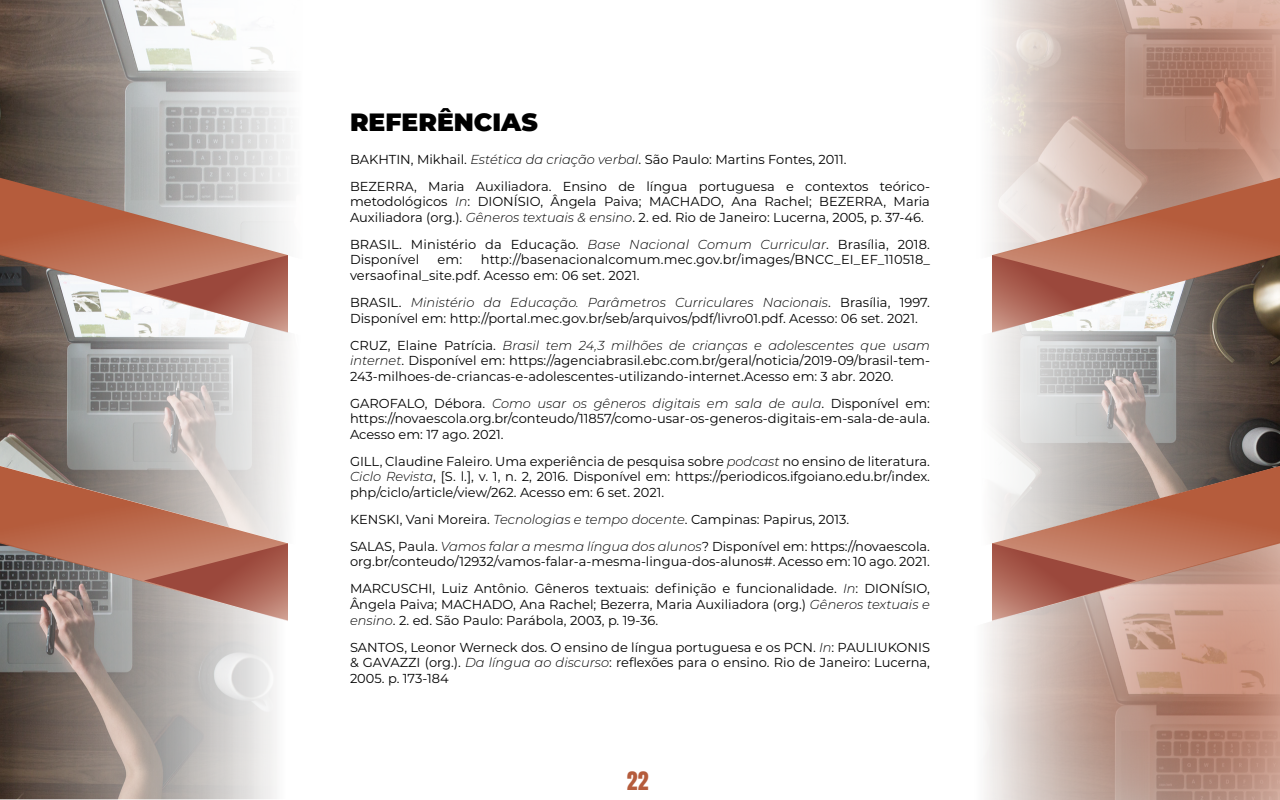
<style>
.page{position:relative;width:1280px;height:800px;background:#fff}
.page>*{position:absolute;margin:0;border:0;box-sizing:border-box;transform-origin:0 0}
.t1{font:900 25px "Montserrat";color:#000}
.t2{font:21.8px "Anton";color:#b55c3c}
.t3{font:13px/15.6px "Montserrat";color:#000}
.s1{font-weight:300;font-style:italic}
</style>
<div class="page">
<img style="left:0;top:0;width:291px;height:201px">
<img style="left:0;top:332px;width:289px;height:107px">
<img style="left:0;top:439px;width:286px;height:360px">
<img style="left:992px;top:332px;width:288px;height:134px">
<div style="left:967px;top:0;width:313px;height:261px;background:#fff;opacity:.75"></div>
<div style="left:965px;top:535px;width:315px;height:265px;background:#fff;opacity:.75"></div>
<svg style="left:0;top:178px;width:288px;height:154px;background:#b38f81"></svg>
<svg style="left:144px;top:255px;width:144px;height:78px"></svg>
<svg style="left:0;top:466px;width:287px;height:154px;background:#ae897b"></svg>
<svg style="left:144px;top:543px;width:144px;height:78px;background:#b57d70"></svg>
<svg style="left:992px;top:178px;width:288px;height:154px;background:#b68b7b"></svg>
<svg style="left:992px;top:255px;width:144px;height:78px"></svg>
<svg style="left:992px;top:466px;width:288px;height:154px;background:#bf9281"></svg>
<svg style="left:992px;top:543px;width:144px;height:78px;background:#b97d6f"></svg>
<h1 class="t1" style="left:350px;top:104px;width:189px">REFERÊNCIAS</h1>
<p class="t3" style="left:350px;top:145px;width:582px;line-height:26.9px">BAKHTIN, Mikhail. <span class="s1">Estética da criação verbal</span>. São Paulo: Martins Fontes, 2011.<br>BEZERRA, Maria Auxiliadora. Ensino de língua portuguesa e contextos teórico-</p>
<p class="t3" style="left:350px;top:193px;width:581px">metodológicos <span class="s1">In</span>: DIONÍSIO, Ângela Paiva; MACHADO, Ana Rachel; BEZERRA, Maria<br>Auxiliadora (org.). <span class="s1">Gêneros textuais &amp; ensino</span>. 2. ed. Rio de Janeiro: Lucerna, 2005, p. 37-46.</p>
<p class="t3" style="left:350px;top:236px;width:582px">BRASIL. Ministério da Educação. <span class="s1">Base Nacional Comum Curricular</span>. Brasília, 2018.<br>Disponível</p>
<p class="t3" style="left:350px;top:252px;width:582px;text-indent:131px">http://basenacionalcomum.mec.gov.br/images/BNCC_EI_EF_110518_ versaofinal_site.pdf. Acesso em: 06 set. 2021.</p>
<p class="t3" style="left:350px;top:294px;width:582px">BRASIL. <span class="s1">Ministério da Educação. Parâmetros Curriculares Nacionais</span>. Brasília, 1997.<br>Disponível em: http://portal.mec.gov.br/seb/arquivos/pdf/livro01.pdf. Acesso: 06 set. 2021.</p>
<p class="t3" style="left:350px;top:337px;width:582px;text-align:justify">CRUZ, Elaine Patrícia. <span class="s1">Brasil tem 24,3 milhões de crianças e adolescentes que usam internet</span>. Disponível em: https://agenciabrasil.ebc.com.br/geral/noticia/2019-09/brasil-tem-243-milhoes-de-criancas-e-adolescentes-utilizando-internet.Acesso em: 3 abr. 2020.</p>
<p class="t3" style="left:350px;top:395px;width:582px;text-align:justify">GAROFALO, Débora. <span class="s1">Como usar os gêneros digitais em sala de aula</span>. Disponível em: https://novaescola.org.br/conteudo/11857/como-usar-os-generos-digitais-em-sala-de-aula.<br>Acesso em: 17 ago. 2021.</p>
<p class="t3" style="left:350px;top:453px;width:582px;text-align:justify">GILL, Claudine Faleiro. Uma experiência de pesquisa sobre <span class="s1">podcast</span> no ensino de literatura.<br><span class="s1">Ciclo Revista</span>, [S. l.], v. 1, n. 2, 2016. Disponível em: https://periodicos.ifgoiano.edu.br/index. php/ciclo/article/view/262. Acesso em: 6 set. 2021.</p>
<p class="t3" style="left:350px;top:505px;width:581px;line-height:26.9px">KENSKI, Vani Moreira. <span class="s1">Tecnologias e tempo docente</span>. Campinas: Papirus, 2013.<br>SALAS, Paula. <span class="s1">Vamos falar a mesma língua dos alunos</span>? Disponível em: https://novaescola.</p>
<p class="t3" style="left:350px;top:548px;width:581px;line-height:26.9px">org.br/conteudo/12932/vamos-falar-a-mesma-lingua-dos-alunos#. Acesso em: 10 ago. 2021.<br>MARCUSCHI, Luiz Antônio. Gêneros textuais: definição e funcionalidade. <span class="s1">In</span>: DIONÍSIO,</p>
<p class="t3" style="left:350px;top:596px;width:581px">Ângela Paiva; MACHADO, Ana Rachel; Bezerra, Maria Auxiliadora (org.) <span class="s1">Gêneros textuais e ensino</span>. 2. ed. São Paulo: Parábola, 2003, p. 19-36.</p>
<p class="t3" style="left:350px;top:639px;width:582px;text-align:justify">SANTOS, Leonor Werneck dos. O ensino de língua portuguesa e os PCN. <span class="s1">In</span>: PAULIUKONIS &amp; GAVAZZI (org.). <span class="s1">Da língua ao discurso</span>: reflexões para o ensino. Rio de Janeiro: Lucerna, 2005. p. 173-184</p>
<p class="t3" style="left:438px;top:252px;width:26px">em:</p>
<h2 class="t2" style="left:627px;top:770px;width:23px">22</h2>
</div>
